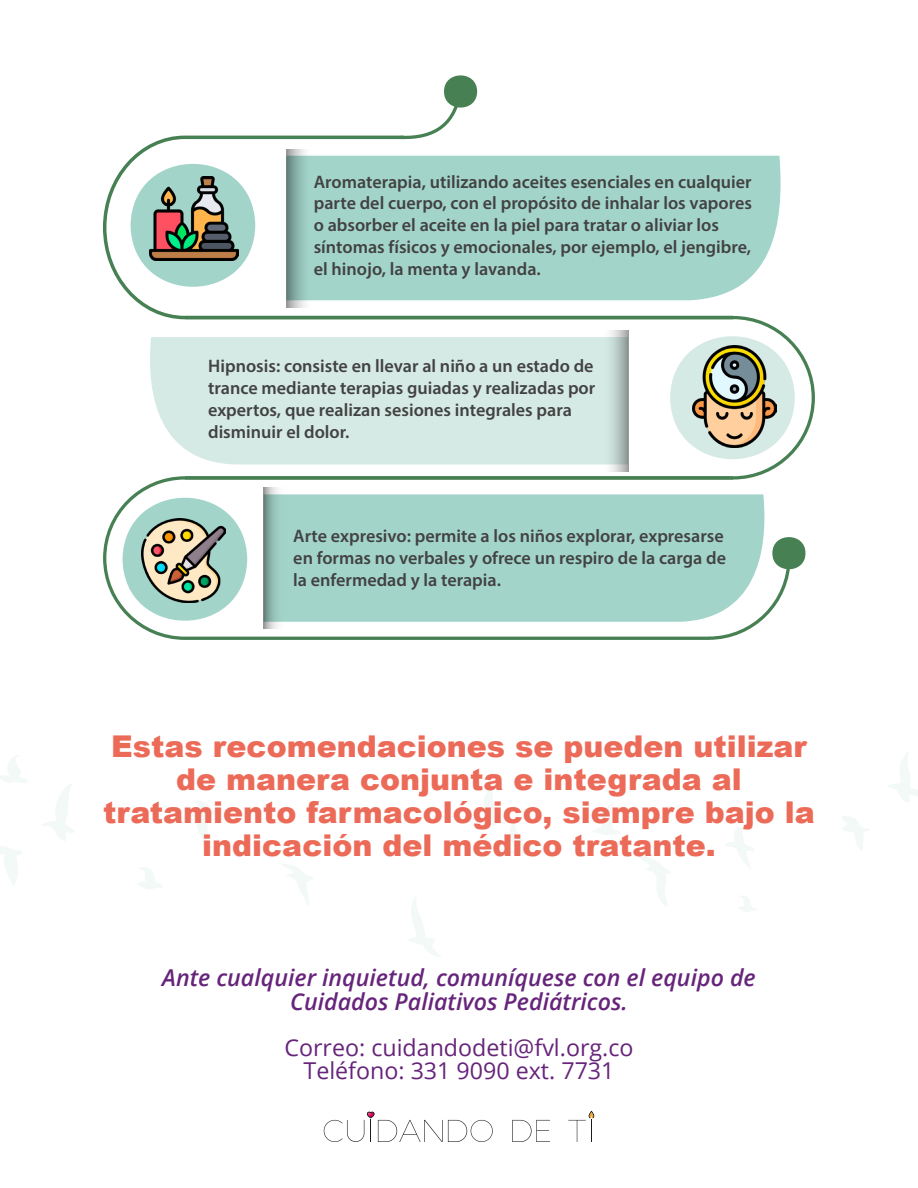
<style>
.page{position:relative;width:918px;height:1188px;background:#fff}
.page>*{position:absolute;margin:0;border:0;box-sizing:border-box;transform-origin:0 0}
.t1{font:900 30px/33px "Arial";color:#ec6a58;text-align:center}
.t2{font:italic 600 23.25px/23.2px "Open Sans";color:#66247a;text-align:center}
.t3{font:23.25px/23.2px "Open Sans";color:#66247a;text-align:center}
.t4{font:600 18.15px/21.8px "Myriad Pro";color:#424242}
</style>
<div class="page">
<svg style="left:409px;top:897px;width:32px;height:60px"></svg>
<svg style="left:43px;top:784px;width:31px;height:57px"></svg>
<svg style="left:888px;top:752px;width:30px;height:50px"></svg>
<svg style="left:637px;top:851px;width:34px;height:55px"></svg>
<svg style="left:186px;top:801px;width:33px;height:44px"></svg>
<svg style="left:0;top:846px;width:22px;height:39px"></svg>
<svg style="left:725px;top:827px;width:29px;height:41px"></svg>
<svg style="left:282px;top:864px;width:31px;height:41px"></svg>
<svg style="left:842px;top:816px;width:27px;height:34px"></svg>
<svg style="left:593px;top:804px;width:28px;height:31px"></svg>
<svg style="left:0;top:756px;width:27px;height:27px"></svg>
<svg style="left:480px;top:783px;width:56px;height:72px"></svg>
<svg style="left:137px;top:867px;width:26px;height:22px"></svg>
<svg style="left:739px;top:896px;width:17px;height:16px"></svg>
<svg style="left:512px;top:1120px;width:38px;height:22px"></svg>
<svg style="left:568px;top:1111px;width:26px;height:31px"></svg>
<svg style="left:324px;top:1112px;width:169px;height:30px"></svg>
<svg style="left:103px;top:135px;width:634px;height:185px"></svg>
<svg style="left:182px;top:314px;width:633px;height:166px"></svg>
<svg style="left:103px;top:475px;width:633px;height:165px"></svg>
<div style="left:310px;top:156px;width:471px;height:144px;background:#a3d4ca"></div>
<div style="left:150px;top:337px;width:454px;height:127px;background:#d6eae5"></div>
<div style="left:287px;top:494px;width:478px;height:128px;background:#a3d4ca"></div>
<svg style="left:286px;top:149px;width:24px;height:158px;background:#8eb3ac"></svg>
<svg style="left:264px;top:488px;width:23px;height:140px;background:#97bfb7"></svg>
<svg style="left:604px;top:330px;width:24px;height:141px;background:#bcccc7"></svg>
<svg style="left:397px;top:75px;width:80px;height:66px"></svg>
<svg style="left:705px;top:532px;width:101px;height:108px"></svg>
<img style="left:149px;top:177px;width:90px;height:83px">
<img style="left:692px;top:346px;width:85px;height:102px">
<img style="left:141px;top:519px;width:84px;height:84px">
<p class="t4" style="left:314px;top:170px;width:440px">Aromaterapia, utilizando aceites esenciales en cualquier parte del cuerpo, con el propósito de inhalar los vapores o absorber el aceite en la piel para tratar o aliviar los síntomas físicos y emocionales, por ejemplo, el jengibre, el hinojo, la menta y lavanda.</p>
<p class="t4" style="left:208px;top:355px;width:389px">Hipnosis: consiste en llevar al niño a un estado de trance mediante terapias guiadas y realizadas por expertos, que realizan sesiones integrales para disminuir el dolor.</p>
<p class="t4" style="left:293px;top:525px;width:434px">Arte expresivo: permite a los niños explorar, expresarse en formas no verbales y ofrece un respiro de la carga de la enfermedad y la terapia.</p>
<h1 class="t1" style="left:103px;top:729px;width:713px">Estas recomendaciones se pueden utilizar de manera conjunta e integrada al tratamiento farmacológico, siempre bajo la indicación del médico tratante.</h1>
<p class="t2" style="left:162px;top:966px;width:595px">Ante cualquier inquietud, comuníquese con el equipo de<br>Cuidados Paliativos Pediátricos.</p>
<p class="t3" style="left:284px;top:1035px;width:351px">Correo: cuidandodeti@fvl.org.co<br>Teléfono: 331 9090 ext. 7731</p>
</div>
